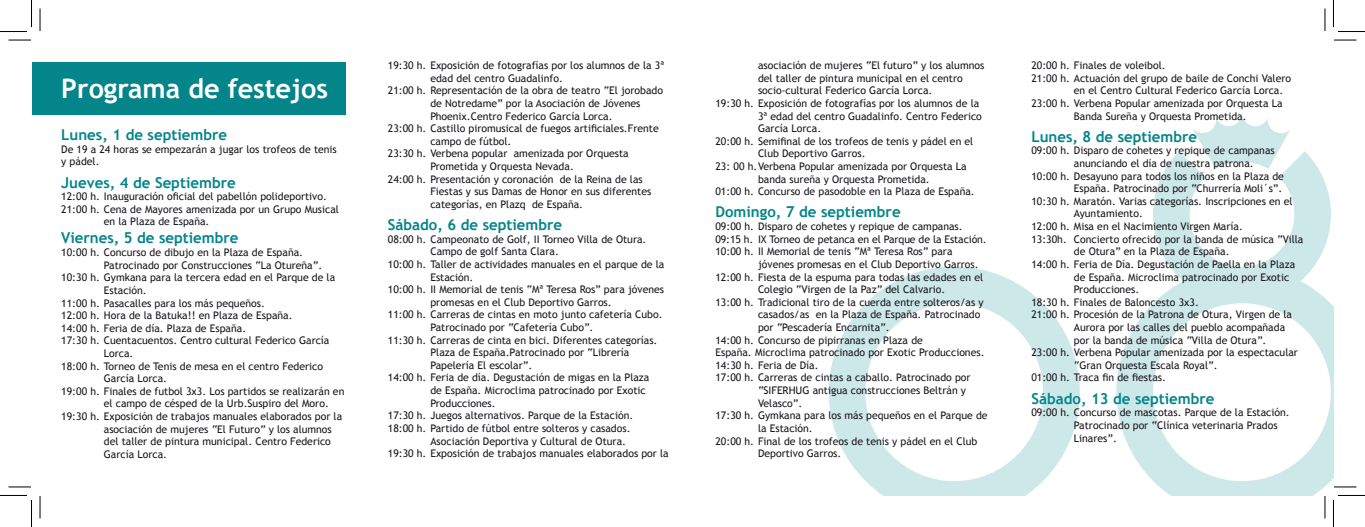
<style>
.page{position:relative;width:1365px;height:527px;background:#fff}
.page>*{position:absolute;margin:0;border:0;box-sizing:border-box;transform-origin:0 0}
.dias{font:700 27px "Trebuchet MS";color:#fff}
.dias-2{font:700 15px "Trebuchet MS";color:#04858a}
.programa{font:700 15px "Trebuchet MS";color:#04858a}
.programa-2{font:10.5px/12.6px "Trebuchet MS";color:#1a171c}
.programa_sin_horario{font:10.5px/12.6px "Trebuchet MS";color:#1a171c}
</style>
<div class="page">
<svg style="left:828px;top:115px;width:505px;height:380px"></svg>
<div style="left:32px;top:62px;width:313px;height:52px;background:#04858a"></div>
<svg style="left:9px;top:40px;width:22px;height:1px"></svg>
<svg style="left:1334px;top:40px;width:22px;height:1px"></svg>
<svg style="left:9px;top:486px;width:22px;height:1px"></svg>
<svg style="left:1334px;top:486px;width:22px;height:1px"></svg>
<svg style="left:40px;top:9px;width:1px;height:22px"></svg>
<svg style="left:40px;top:496px;width:1px;height:22px"></svg>
<svg style="left:1324px;top:9px;width:1px;height:22px"></svg>
<svg style="left:1324px;top:496px;width:1px;height:22px"></svg>
<svg style="left:0;top:0;width:32px;height:32px"></svg>
<svg style="left:0;top:495px;width:32px;height:31px"></svg>
<svg style="left:1333px;top:0;width:31px;height:32px"></svg>
<svg style="left:1333px;top:495px;width:31px;height:31px"></svg>
<p class="dias" style="left:61px;top:72px;width:268px">Programa de festejos</p>
<p class="dias-2" style="left:61px;top:125px;width:167px">Lunes, 1 de septiembre</p>
<p class="programa_sin_horario" style="left:61px;top:143px;width:277px">De 19 a 24 horas se empezarán a jugar los trofeos de tenis y pádel.</p>
<p class="dias-2" style="left:61px;top:173px;width:176px">Jueves, 4 de Septiembre</p>
<p class="programa-2" style="left:61px;top:190px;width:267px">12:00 h. Inauguración oficial del pabellón polideportivo.</p>
<p class="programa-2" style="left:104px;top:203px;width:237px;text-indent:-43px">21:00 h. Cena de Mayores amenizada por un Grupo Musical en la Plaza de España.</p>
<p class="programa" style="left:61px;top:229px;width:179px">Viernes, 5 de septiembre</p>
<p class="programa-2" style="left:104px;top:246px;width:220px;text-indent:-43px">10:00 h. Concurso de dibujo en la Plaza de España.<br>Patrocinado por Construcciones “La Otureña”.</p>
<p class="programa-2" style="left:104px;top:271px;width:233px;text-indent:-43px">10:30 h. Gymkana para la tercera edad en el Parque de la<br>Estación.</p>
<p class="programa-2" style="left:61px;top:296px;width:205px">11:00 h. Pasacalles para los más pequeños.</p>
<p class="programa-2" style="left:61px;top:309px;width:233px">12:00 h. Hora de la Batuka!! en Plaza de España.</p>
<p class="programa-2" style="left:61px;top:322px;width:186px">14:00 h. Feria de día. Plaza de España.</p>
<p class="programa-2" style="left:104px;top:334px;width:227px;text-indent:-43px">17:30 h. Cuentacuentos. Centro cultural Federico García<br>Lorca.</p>
<p class="programa-2" style="left:104px;top:359px;width:221px;text-indent:-43px">18:00 h. Torneo de Tenis de mesa en el centro Federico<br>García Lorca.</p>
<p class="programa-2" style="left:104px;top:385px;width:242px;text-indent:-43px">19:00 h. Finales de futbol 3x3. Los partidos se realizarán en el campo de césped de la Urb.Suspiro del Moro.</p>
<p class="programa-2" style="left:104px;top:410px;width:240px;text-indent:-43px">19:30 h. Exposición de trabajos manuales elaborados por la asociación de mujeres “El Futuro” y los alumnos del taller de pintura municipal. Centro Federico García Lorca.</p>
<p class="programa-2" style="left:430px;top:59px;width:235px;text-indent:-43px">19:30 h. Exposición de fotografías por los alumnos de la 3ª edad del centro Guadalinfo.</p>
<p class="programa-2" style="left:430px;top:84px;width:234px;text-indent:-43px">21:00 h. Representación de la obra de teatro “El jorobado de Notredame” por la Asociación de Jóvenes<br>Phoenix.Centro Federico García Lorca.</p>
<p class="programa-2" style="left:430px;top:122px;width:230px;text-indent:-43px">23:00 h. Castillo piromusical de fuegos artificiales.Frente campo de fútbol.</p>
<p class="programa-2" style="left:430px;top:147px;width:200px;text-indent:-43px">23:30 h. Verbena popular amenizada por Orquesta<br>Prometida y Orquesta Nevada.</p>
<p class="programa-2" style="left:430px;top:173px;width:222px;text-indent:-43px">24:00 h. Presentación y coronación de la Reina de las<br>Fiestas y sus Damas de Honor en sus diferentes categorías, en Plazq de España.</p>
<p class="dias-2" style="left:388px;top:215px;width:176px">Sábado, 6 de septiembre</p>
<p class="programa-2" style="left:430px;top:233px;width:217px;text-indent:-43px">08:00 h. Campeonato de Golf, II Torneo Villa de Otura.<br>Campo de golf Santa Clara.</p>
<p class="programa-2" style="left:430px;top:258px;width:235px;text-indent:-43px">10:00 h. Taller de actividades manuales en el parque de la<br>Estación.</p>
<p class="programa-2" style="left:430px;top:283px;width:235px;text-indent:-43px">10:00 h. II Memorial de tenis “Mª Teresa Ros” para jóvenes promesas en el Club Deportivo Garros.</p>
<p class="programa-2" style="left:430px;top:308px;width:233px;text-indent:-43px">11:00 h. Carreras de cintas en moto junto cafetería Cubo.<br>Patrocinado por “Cafetería Cubo”.</p>
<p class="programa-2" style="left:430px;top:333px;width:228px;text-indent:-43px">11:30 h. Carreras de cinta en bici. Diferentes categorías.<br>Plaza de España.Patrocinado por “Librería<br>Papelería El escolar”.</p>
<p class="programa-2" style="left:430px;top:371px;width:220px;text-indent:-43px">14:00 h. Feria de día. Degustación de migas en la Plaza de España. Microclima patrocinado por Exotic<br>Producciones.</p>
<p class="programa-2" style="left:388px;top:409px;width:247px">17:30 h. Juegos alternativos. Parque de la Estación.</p>
<p class="programa-2" style="left:430px;top:422px;width:202px;text-indent:-43px">18:00 h. Partido de fútbol entre solteros y casados.<br>Asociación Deportiva y Cultural de Otura.</p>
<p class="programa-2" style="left:388px;top:447px;width:282px">19:30 h. Exposición de trabajos manuales elaborados por la</p>
<p class="programa-2" style="left:758px;top:59px;width:228px">asociación de mujeres “El futuro” y los alumnos del taller de pintura municipal en el centro socio-cultural Federico García Lorca.</p>
<p class="programa-2" style="left:758px;top:97px;width:225px;text-indent:-43px">19:30 h. Exposición de fotografías por los alumnos de la<br>3ª edad del centro Guadalinfo. Centro Federico<br>García Lorca.</p>
<p class="programa-2" style="left:758px;top:135px;width:217px;text-indent:-43px">20:00 h. Semifinal de los trofeos de tenis y pádel en el<br>Club Deportivo Garros.</p>
<p class="programa-2" style="left:715px;top:160px;width:253px;text-align:center">23: 00 h.Verbena Popular amenizada por Orquesta La banda sureña y Orquesta Prometida.</p>
<p class="programa-2" style="left:715px;top:185px;width:261px">01:00 h. Concurso de pasodoble en la Plaza de España.</p>
<p class="dias-2" style="left:715px;top:203px;width:187px">Domingo, 7 de septiembre</p>
<p class="programa-2" style="left:715px;top:220px;width:249px">09:00 h. Disparo de cohetes y repique de campanas.</p>
<p class="programa-2" style="left:715px;top:233px;width:273px">09:15 h. IX Torneo de petanca en el Parque de la Estación.</p>
<p class="programa-2" style="left:758px;top:245px;width:222px;text-indent:-43px">10:00 h. II Memorial de tenis “Mª Teresa Ros” para jóvenes promesas en el Club Deportivo Garros.</p>
<p class="programa-2" style="left:715px;top:270px;width:269px;text-align:center">12:00 h. Fiesta de la espuma para todas las edades en el<br>Colegio “Virgen de la Paz” del Calvario.</p>
<p class="programa-2" style="left:758px;top:296px;width:227px;text-indent:-43px">13:00 h. Tradicional tiro de la cuerda entre solteros/as y casados/as en la Plaza de España. Patrocinado por “Pescadería Encarnita”.</p>
<p class="programa-2" style="left:715px;top:333px;width:209px">14:00 h. Concurso de pipirranas en Plaza de</p>
<p class="programa-2" style="left:715px;top:346px;width:270px">España. Microclima patrocinado por Exotic Producciones.</p>
<p class="programa-2" style="left:715px;top:359px;width:105px">14:30 h. Feria de Día.</p>
<p class="programa-2" style="left:758px;top:371px;width:214px;text-indent:-43px">17:00 h. Carreras de cintas a caballo. Patrocinado por “SIFERHUG antigua construcciones Beltrán y<br>Velasco”.</p>
<p class="programa-2" style="left:758px;top:409px;width:231px;text-indent:-43px">17:30 h. Gymkana para los más pequeños en el Parque de la Estación.</p>
<p class="programa-2" style="left:758px;top:434px;width:221px;text-indent:-43px">20:00 h. Final de los trofeos de tenis y pádel en el Club<br>Deportivo Garros.</p>
<p class="programa-2" style="left:1031px;top:59px;width:136px">20:00 h. Finales de voleibol.</p>
<p class="programa-2" style="left:1073px;top:72px;width:219px;text-indent:-43px">21:00 h. Actuación del grupo de baile de Conchi Valero en el Centro Cultural Federico García Lorca.</p>
<p class="programa-2" style="left:1073px;top:97px;width:210px;text-indent:-43px">23:00 h. Verbena Popular amenizada por Orquesta La<br>Banda Sureña y Orquesta Prometida.</p>
<p class="dias-2" style="left:1031px;top:127px;width:167px">Lunes, 8 de septiembre</p>
<p class="programa-2" style="left:1073px;top:144px;width:202px;text-indent:-43px">09:00 h. Disparo de cohetes y repique de campanas anunciando el día de nuestra patrona.</p>
<p class="programa-2" style="left:1031px;top:170px;width:254px;text-align:right">10:00 h. Desayuno para todos los niños en la Plaza de<br>España. Patrocinado por “Churrería Moli´s”.</p>
<p class="programa-2" style="left:1073px;top:195px;width:220px;text-indent:-43px">10:30 h. Maratón. Varias categorías. Inscripciones en el<br>Ayuntamiento.</p>
<p class="programa-2" style="left:1031px;top:220px;width:213px">12:00 h. Misa en el Nacimiento Virgen María.</p>
<p class="programa-2" style="left:1073px;top:233px;width:231px;text-indent:-43px">13:30h. Concierto ofrecido por la banda de música “Villa de Otura” en la Plaza de España.</p>
<p class="programa-2" style="left:1073px;top:258px;width:223px;text-indent:-43px">14:00 h. Feria de Día. Degustación de Paella en la Plaza de España. Microclima patrocinado por Exotic<br>Producciones.</p>
<p class="programa-2" style="left:1031px;top:296px;width:169px">18:30 h. Finales de Baloncesto 3x3.</p>
<p class="programa-2" style="left:1073px;top:308px;width:220px;text-indent:-43px">21:00 h. Procesión de la Patrona de Otura, Virgen de la<br>Aurora por las calles del pueblo acompañada por la banda de música “Villa de Otura”.</p>
<p class="programa-2" style="left:1073px;top:346px;width:225px;text-indent:-43px">23:00 h. Verbena Popular amenizada por la espectacular “Gran Orquesta Escala Royal”.</p>
<p class="programa-2" style="left:1031px;top:371px;width:136px">01:00 h. Traca fin de fiestas.</p>
<p class="dias-2" style="left:1031px;top:389px;width:185px">Sábado, 13 de septiembre</p>
<p class="programa-2" style="left:1073px;top:406px;width:217px;text-indent:-43px">09:00 h. Concurso de mascotas. Parque de la Estación.<br>Patrocinado por “Clínica veterinaria Prados<br>Linares”.</p>
</div>
